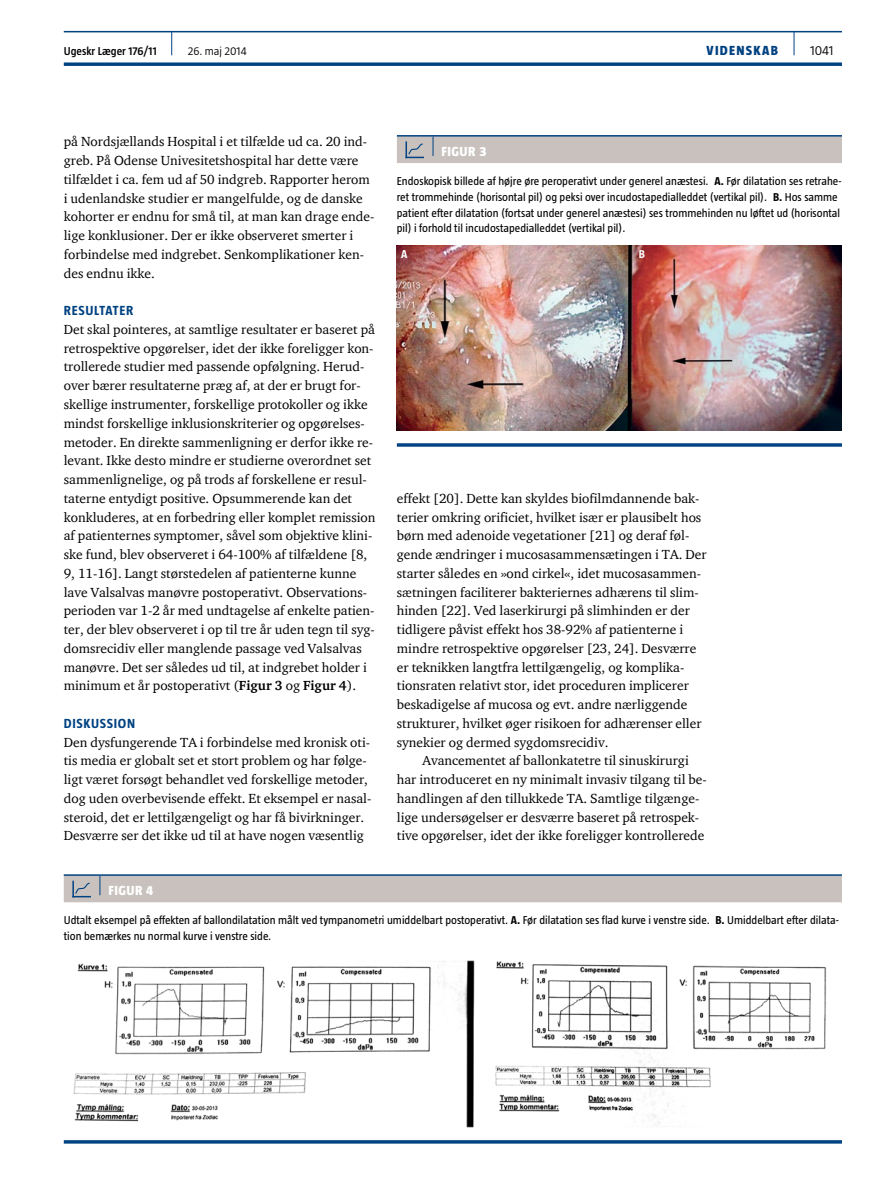
<style>
.page{position:relative;width:893px;height:1191px;background:#fff}
.page>*{position:absolute;margin:0;border:0;box-sizing:border-box;transform-origin:0 0}
.t1{font:13.5px/18.8px "ITC Charter Com";color:#000}
.t2{font:700 13.5px "Taz";letter-spacing:.05em;color:#004282}
.t3{font:800 13.5px "Taz";letter-spacing:.035em;color:#fff}
.t4{font:800 13.5px "Taz";letter-spacing:.095em;color:#004282}
.t5{font:300 13.5px "Taz";color:#000}
.t6{font:11.7px/15.8px "Taz";color:#000}
.t7{font:600 11.7px "Taz";color:#000}
.t8{font:300 11.7px "Taz";color:#000}
.t9{font:700 11.7px "Taz";color:#fff}
.s1{font-weight:700}
</style>
<div class="page">
<hr style="left:64px;top:31px;width:778px;height:1px;background:#004282">
<svg style="left:64px;top:62px;width:778px;height:4px;background:#225b92"></svg>
<svg style="left:794px;top:32px;width:1px;height:23px"></svg>
<svg style="left:171px;top:32px;width:1px;height:23px"></svg>
<hr style="left:397px;top:135px;width:36px;height:2px;background:#004282">
<hr style="left:433px;top:135px;width:409px;height:2px;background:#004282">
<div style="left:397px;top:136px;width:445px;height:27px;background:#c8c1bd"></div>
<img style="left:397px;top:245px;width:445px;height:185px">
<svg style="left:397px;top:443px;width:445px;height:4px;background:#225b92"></svg>
<hr style="left:64px;top:874px;width:36px;height:1px;background:#004282">
<hr style="left:100px;top:874px;width:742px;height:1px;background:#004282">
<div style="left:64px;top:875px;width:778px;height:27px;background:#c8c1bd"></div>
<img style="left:73px;top:960px;width:754px;height:168px">
<hr style="left:64px;top:1140px;width:778px;height:3px;background:#004282">
<p class="t7" style="left:64px;top:45px;width:94px">Ugeskr Læger 176/11</p>
<p class="t8" style="left:188px;top:45px;width:60px">26. maj 2014</p>
<p class="t4" style="left:707px;top:43px;width:73px">VIDENSKAB</p>
<p class="t5" style="left:810px;top:43px;width:25px">1041</p>
<p class="t1" style="left:64px;top:132px;width:312px">på Nordsjællands Hospital i et tilfælde ud ca. 20 ind&shy;greb. På Odense Univesitetshospital har dette være tilfældet i ca. fem ud af 50 indgreb. Rapporter herom i udenlandske studier er mangelfulde, og de danske kohorter er endnu for små til, at man kan drage ende&shy;lige konklusioner. Der er ikke observeret smerter i forbindelse med indgrebet. Senkomplikationer ken&shy;des endnu ikke.</p>
<p class="t2" style="left:64px;top:303px;width:38px">RESULTATER</p>
<p class="t1" style="left:64px;top:320px;width:313px">Det skal pointeres, at samtlige resultater er baseret på retrospektive opgørelser, idet der ikke foreligger kon&shy;trollerede studier med passende opfølgning. Herud&shy;over bærer resultaterne præg af, at der er brugt for&shy;skellige instrumenter, forskellige protokoller og ikke mindst forskellige inklusionskriterier og opgørelses&shy;metoder. En direkte sammenligning er derfor ikke re&shy;levant. Ikke desto mindre er studierne overordnet set sammenlignelige, og på trods af forskellene er resul&shy;taterne entydigt positive. Opsummerende kan det konkluderes, at en forbedring eller komplet remission af patienternes symptomer, såvel som objektive klini&shy;ske fund, blev observeret i 64-100% af tilfældene [8, 9, 11-16]. Langt størstedelen af patienterne kunne lave Valsalvas manøvre postoperativt. Observations&shy;perioden var 1-2 år med undtagelse af enkelte patien&shy;ter, der blev observeret i op til tre år uden tegn til syg&shy;domsrecidiv eller manglende passage ved Valsalvas manøvre. Det ser således ud til, at indgrebet holder i minimum et år postoperativt (<span class="s1">Figur 3</span> og <span class="s1">Figur 4</span>).</p>
<p class="t2" style="left:64px;top:715px;width:64px">DISKUSSION</p>
<p class="t1" style="left:64px;top:732px;width:309px">Den dysfungerende TA i forbindelse med kronisk oti&shy;tis media er globalt set et stort problem og har følge&shy;ligt været forsøgt behandlet ved forskellige metoder, dog uden overbevisende effekt. Et eksempel er nasal&shy;steroid, det er lettilgængeligt og har få bivirkninger.<br>Desværre ser det ikke ud til at have nogen væsentlig</p>
<p class="t3" style="left:441px;top:144px;width:46px">FIGUR 3</p>
<p class="t6" style="left:397px;top:173px;width:446px">Endoskopisk billede af højre øre peroperativt under generel anæstesi. <span class="s1">A.</span> Før dilatation ses retrahe&shy;ret trommehinde (horisontal pil) og peksi over incudostapedialleddet (vertikal pil). <span class="s1">B.</span> Hos samme patient efter dilatation (fortsat under generel anæstesi) ses trommehinden nu løftet ud (horisontal pil) i forhold til incudostapedialleddet (vertikal pil).</p>
<p class="t9" style="left:401px;top:248px;width:8px">A</p>
<p class="t9" style="left:639px;top:248px;width:7px">B</p>
<p class="t1" style="left:397px;top:488px;width:311px">effekt [20]. Dette kan skyldes biofilmdannende bak&shy;terier omkring orificiet, hvilket især er plausibelt hos børn med adenoide vegetationer [21] og deraf føl&shy;gende ændringer i mucosasammensætingen i TA. Der starter således en »ond cirkel«, idet mucosasammen&shy;sætningen faciliterer bakteriernes adhærens til slim&shy;hinden [22]. Ved laserkirurgi på slimhinden er der tidligere påvist effekt hos 38-92% af patienterne i mindre retrospektive opgørelser [23, 24]. Desværre er teknikken langtfra lettilgængelig, og komplika&shy;tionsraten relativt stor, idet proceduren implicerer beskadigelse af mucosa og evt. andre nærliggende strukturer, hvilket øger risikoen for adhærenser eller synekier og dermed sygdomsrecidiv.</p>
<p class="t1" style="left:397px;top:751px;width:311px;text-align:center">Avancementet af ballonkatetre til sinuskirurgi<br>har introduceret en ny minimalt invasiv tilgang til be&shy;handlingen af den tillukkede TA. Samtlige tilgænge&shy;lige undersøgelser er desværre baseret på retrospek&shy;tive opgørelser, idet der ikke foreligger kontrollerede</p>
<p class="t3" style="left:108px;top:883px;width:46px">FIGUR 4</p>
<p class="t6" style="left:64px;top:912px;width:777px">Udtalt eksempel på effekten af ballondilatation målt ved tympanometri umiddelbart postoperativt. <span class="s1">A.</span> Før dilatation ses flad kurve i venstre side. <span class="s1">B.</span> Umiddelbart efter dilata&shy;tion bemærkes nu normal kurve i venstre side.</p>
</div>
